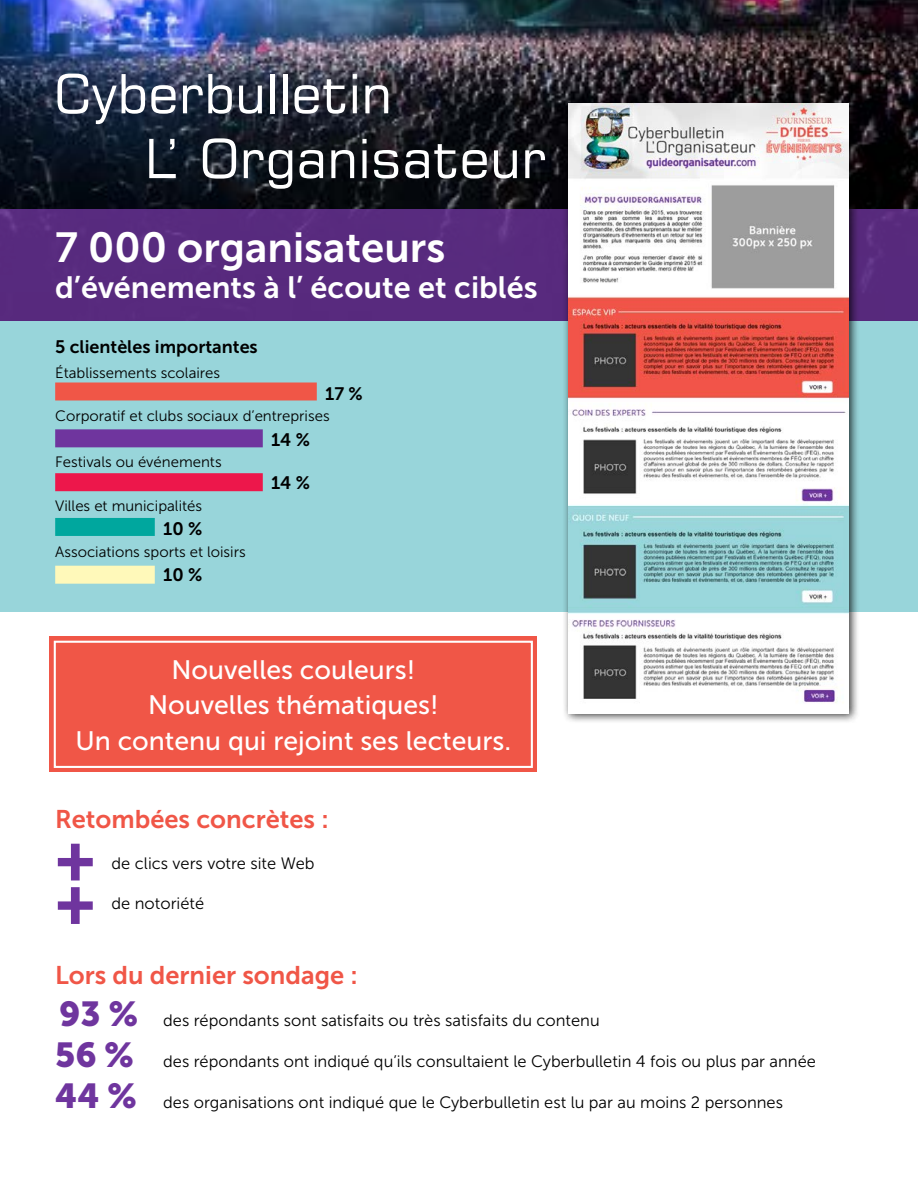
<style>
.page{position:relative;width:918px;height:1188px;background:#fff}
.page>*{position:absolute;margin:0;border:0;box-sizing:border-box;transform-origin:0 0}
.t1{font:64.05px "Museo Sans 900";color:#6f359e}
.t2{font:54px/64.8px "Square 721 BT";color:#fff}
.t3{font:41.85px "Museo Sans 700";color:#fff}
.t4{font:30.75px "Museo Sans 700";color:#fff}
.t5{font:26.55px/35.5px "Museo Sans 500";color:#fff;text-align:center}
.t6{font:25.5px "Museo Sans 700";color:#f05647}
.t7{font:18px "Museo Sans 700";color:#000}
.t8{font:16.5px "Museo Sans 300";color:#000}
.t9{font:15px "Museo Sans 300";color:#000}
.s1{font-family:"Museo Sans 900";font-size:34.5px;color:#6f359e}
</style>
<div class="page">
<div style="left:49px;top:636px;width:488px;height:136px;background:#f05647"></div>
<div style="left:54px;top:641px;width:479px;height:127px;border:2px solid #fff"></div>
<div style="left:0;top:319px;width:918px;height:293px;background:#98d5da"></div>
<img style="left:0;top:0;width:918px;height:209px">
<div style="left:0;top:209px;width:918px;height:111px;background:#582a7e"></div>
<div style="left:562px;top:97px;width:298px;height:627px;background:#000;opacity:.75"></div>
<img style="left:568px;top:104px;width:281px;height:609px">
<div style="left:55px;top:382px;width:262px;height:18px;background:#f05647"></div>
<div style="left:55px;top:429px;width:208px;height:18px;background:#6f359e"></div>
<div style="left:55px;top:473px;width:208px;height:18px;background:#ed174b"></div>
<div style="left:55px;top:518px;width:100px;height:18px;background:#00a79e"></div>
<div style="left:55px;top:566px;width:100px;height:18px;background:#fff9ba"></div>
<h2 class="t2" style="left:145px;top:61px;width:403px;text-indent:-91px">Cyberbulletin<br>L’ Organisateur</h2>
<h3 class="t3" style="left:55px;top:224px;width:392px">7 000 organisateurs</h3>
<h3 class="t4" style="left:55px;top:271px;width:484px">d’événements à l’ écoute et ciblés</h3>
<p class="t7" style="left:55px;top:337px;width:204px">5 clientèles importantes</p>
<p class="t9" style="left:55px;top:365px;width:166px">Établissements scolaires</p>
<p class="t7" style="left:325px;top:383px;width:39px">17 %</p>
<p class="t9" style="left:55px;top:408px;width:276px">Corporatif et clubs sociaux d’entreprises</p>
<p class="t7" style="left:271px;top:430px;width:40px">14 %</p>
<p class="t9" style="left:55px;top:454px;width:168px">Festivals ou événements</p>
<p class="t7" style="left:271px;top:473px;width:40px">14 %</p>
<p class="t9" style="left:55px;top:497px;width:148px">Villes et municipalités</p>
<p class="t7" style="left:163px;top:519px;width:41px">10 %</p>
<p class="t9" style="left:55px;top:544px;width:192px">Associations sports et loisirs</p>
<p class="t7" style="left:163px;top:565px;width:41px">10 %</p>
<h3 class="t5" style="left:75px;top:652px;width:437px">Nouvelles couleurs!<br>Nouvelles thématiques!<br>Un contenu qui rejoint ses lecteurs.</h3>
<h3 class="t6" style="left:55px;top:805px;width:275px">Retombées concrètes :</h3>
<h1 class="t1" style="left:55px;top:822px;width:42px">+</h1>
<h1 class="t1" style="left:55px;top:865px;width:42px">+</h1>
<p class="t8" style="left:112px;top:855px;width:204px">de clics vers votre site Web</p>
<p class="t8" style="left:112px;top:894px;width:94px">de notoriété</p>
<h3 class="t6" style="left:55px;top:961px;width:304px">Lors du dernier sondage :</h3>
<p class="t8" style="left:59px;top:1011px;width:542px"><span class="s1">93 %</span> des répondants sont satisfaits ou très satisfaits du contenu</p>
<p class="t8" style="left:55px;top:1052px;width:762px"><span class="s1">56 %</span> des répondants ont indiqué qu’ils consultaient le Cyberbulletin 4 fois ou plus par année</p>
<p class="t8" style="left:55px;top:1094px;width:729px"><span class="s1">44 %</span> des organisations ont indiqué que le Cyberbulletin est lu par au moins 2 personnes</p>
</div>
